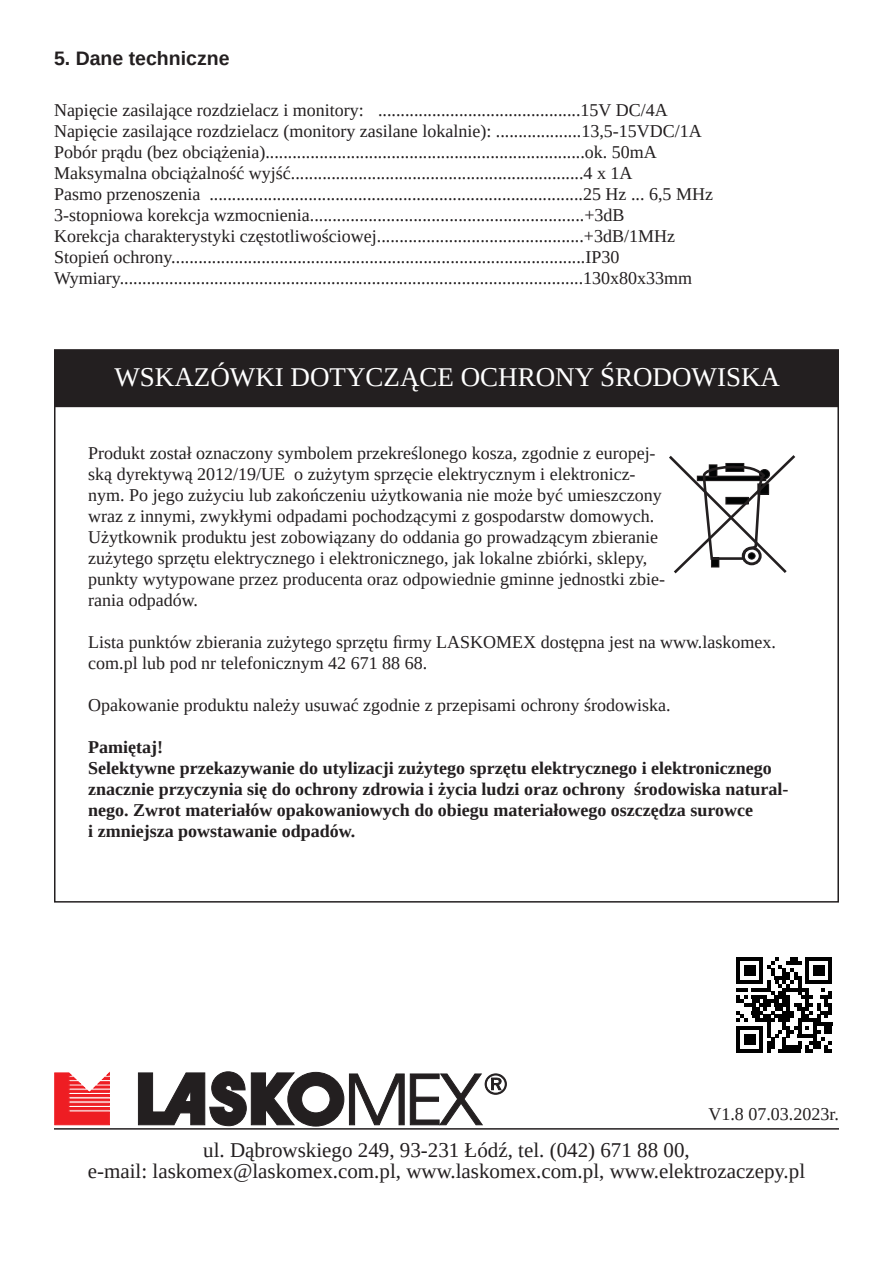
<style>
.page{position:relative;width:893px;height:1263px;background:#fff}
.page>*{position:absolute;margin:0;border:0;box-sizing:border-box;transform-origin:0 0}
.Podstawowy{font:27px "Liberation Serif";color:#fff}
.ltyl-namiary{font:21px "Liberation Serif";color:#231f20}
.title_2{font:700 19.5px "Liberation Sans";color:#231f20}
.Podstawowy-2{font:18px/21px "Liberation Serif";color:#231f20}
.bold{font:700 18px/21px "Liberation Serif";color:#231f20}
</style>
<div class="page">
<hr style="left:54px;top:1128px;width:785px;height:1px;background:#231f20">
<svg style="left:54px;top:1072px;width:56px;height:53px"></svg>
<svg style="left:138px;top:1071px;width:369px;height:55px"></svg>
<div style="left:55px;top:350px;width:783px;height:56px;background:#231f20"></div>
<div style="left:54px;top:349px;width:785px;height:58px;border:2px solid #231f20"></div>
<svg style="left:669px;top:455px;width:127px;height:119px"></svg>
<svg style="left:736px;top:957px;width:96px;height:96px"></svg>
<hr style="left:805px;top:957px;width:27px;height:4px;background:#000">
<p class="title_2" style="left:54px;top:45px;width:177px">5. Dane techniczne</p>
<p class="Podstawowy-2" style="left:54px;top:100px;width:615px">Napięcie zasilające rozdzielacz i monitory: .............................................15V DC/4A</p>
<p class="Podstawowy-2" style="left:54px;top:121px;width:649px">Napięcie zasilające rozdzielacz (monitory zasilane lokalnie): ...................13,5-15VDC/1A</p>
<p class="Podstawowy-2" style="left:54px;top:142px;width:604px">Pobór prądu (bez obciążenia).......................................................................ok. 50mA</p>
<p class="Podstawowy-2" style="left:54px;top:163px;width:580px">Maksymalna obciążalność wyjść.................................................................4 x 1A</p>
<p class="Podstawowy-2" style="left:54px;top:184px;width:660px">Pasmo przenoszenia ...................................................................................25 Hz ... 6,5 MHz</p>
<p class="Podstawowy-2" style="left:54px;top:205px;width:572px">3-stopniowa korekcja wzmocnienia.............................................................+3dB</p>
<p class="Podstawowy-2" style="left:54px;top:226px;width:623px">Korekcja charakterystyki częstotliwościowej..............................................+3dB/1MHz</p>
<p class="Podstawowy-2" style="left:54px;top:247px;width:567px">Stopień ochrony............................................................................................IP30</p>
<p class="Podstawowy-2" style="left:54px;top:268px;width:640px">Wymiary.......................................................................................................130x80x33mm</p>
<p class="Podstawowy" style="left:114px;top:360px;width:667px">WSKAZÓWKI DOTYCZĄCE OCHRONY ŚRODOWISKA</p>
<p class="Podstawowy-2" style="left:88px;top:442px;width:578px">Produkt został oznaczony symbolem przekreślonego kosza, zgodnie z europej&shy;ską dyrektywą 2012/19/UE o zużytym sprzęcie elektrycznym i elektronicz&shy;nym. Po jego zużyciu lub zakończeniu użytkowania nie może być umieszczony wraz z innymi, zwykłymi odpadami pochodzącymi z gospodarstw domowych.<br>Użytkownik produktu jest zobowiązany do oddania go prowadzącym zbieranie zużytego sprzętu elektrycznego i elektronicznego, jak lokalne zbiórki, sklepy, punkty wytypowane przez producenta oraz odpowiednie gminne jednostki zbie&shy;rania odpadów.</p>
<p class="Podstawowy-2" style="left:88px;top:631px;width:689px">Lista punktów zbierania zużytego sprzętu firmy LASKOMEX dostępna jest na www.laskomex. com.pl lub pod nr telefonicznym 42 671 88 68.</p>
<p class="Podstawowy-2" style="left:88px;top:694px;width:584px">Opakowanie produktu należy usuwać zgodnie z przepisami ochrony środowiska.</p>
<p class="bold" style="left:88px;top:736px;width:76px">Pamiętaj!</p>
<p class="bold" style="left:88px;top:757px;width:702px">Selektywne przekazywanie do utylizacji zużytego sprzętu elektrycznego i elektronicznego znacznie przyczynia się do ochrony zdrowia i życia ludzi oraz ochrony środowiska natural&shy;nego. Zwrot materiałów opakowaniowych do obiegu materiałowego oszczędza surowce<br>i zmniejsza powstawanie odpadów.</p>
<p class="Podstawowy-2" style="left:708px;top:1103px;width:132px">V1.8 07.03.2023r.</p>
<p class="ltyl-namiary" style="left:203px;top:1136px;width:488px">ul. Dąbrowskiego 249, 93-231 Łódź, tel. (042) 671 88 00,</p>
<p class="ltyl-namiary" style="left:88px;top:1157px;width:719px">e-mail: laskomex@laskomex.com.pl, www.laskomex.com.pl, www.elektrozaczepy.pl</p>
</div>
